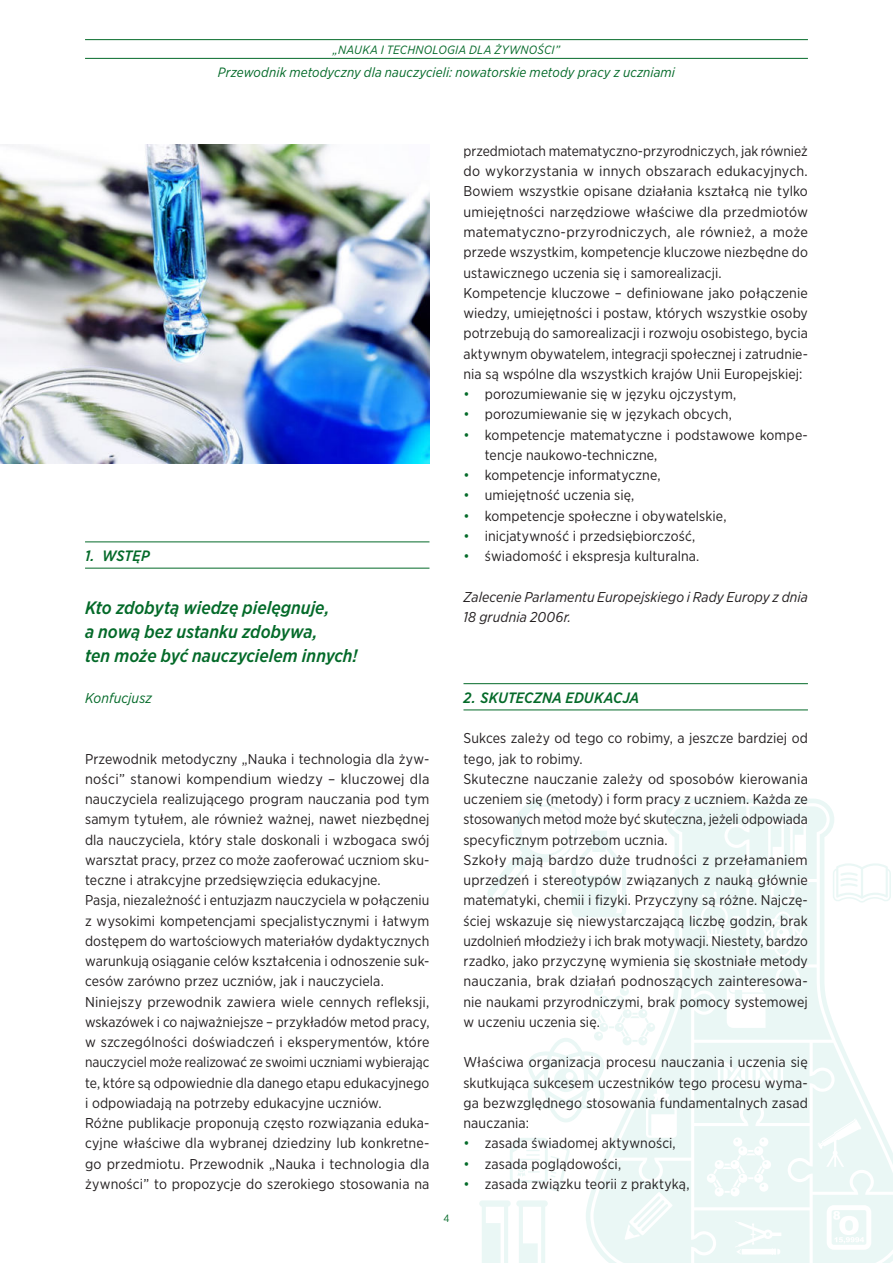
<style>
.page{position:relative;width:893px;height:1263px;background:#fff}
.page>*{position:absolute;margin:0;border:0;box-sizing:border-box;transform-origin:0 0}
.t1{font:italic 500 18px/24px "Gotham Narrow";letter-spacing:-.005em;color:#046a29}
.t2{font:italic 500 15px "Gotham Narrow";letter-spacing:.005em;color:#046a29}
.t3{font:14.25px/20.2px "Gotham Narrow";letter-spacing:.005em;color:#231f20}
.t4{font:italic 14.25px/20.2px "Gotham Narrow";letter-spacing:.005em;color:#231f20}
.t5{font:italic 14.25px "Gotham Narrow";letter-spacing:.005em;color:#046a29}
.t6{font:italic 13.5px "Gotham Narrow";letter-spacing:.01em;color:#046a29}
.t7{font:italic 12px "Gotham Narrow";letter-spacing:.015em;color:#046a29}
.t8{font:10.5px "Gotham Narrow";color:#046a29}
.s1{color:#046a29}
</style>
<div class="page">
<hr style="left:85px;top:58px;width:723px;height:1px;background:#046a29">
<hr style="left:85px;top:39px;width:723px;height:1px;background:#046a29">
<svg style="left:479px;top:799px;width:414px;height:464px"></svg>
<img style="left:0;top:145px;width:429px;height:318px">
<hr style="left:85px;top:568px;width:344px;height:1px;background:#046a29">
<hr style="left:85px;top:542px;width:344px;height:1px;background:#046a29">
<hr style="left:463px;top:710px;width:345px;height:1px;background:#046a29">
<hr style="left:463px;top:683px;width:345px;height:1px;background:#046a29">
<p class="t7" style="left:333px;top:43px;width:229px">„NAUKA I TECHNOLOGIA DLA ŻYWNOŚCI”</p>
<p class="t6" style="left:218px;top:65px;width:459px">Przewodnik metodyczny dla nauczycieli: nowatorskie metody pracy z uczniami</p>
<p class="t3" style="left:463px;top:141px;width:346px">przedmiotach matematyczno-przyrodniczych, jak również do wykorzystania w innych obszarach edukacyjnych.<br>Bowiem wszystkie opisane działania kształcą nie tylko umiejętności narzędziowe właściwe dla przedmiotów matematyczno-przyrodniczych, ale również, a może przede wszystkim, kompetencje kluczowe niezbędne do ustawicznego uczenia się i samorealizacji.<br>Kompetencje kluczowe – definiowane jako połączenie wiedzy, umiejętności i postaw, których wszystkie osoby potrzebują do samorealizacji i rozwoju osobistego, bycia aktywnym obywatelem, integracji społecznej i zatrudnie&shy;nia są wspólne dla wszystkich krajów Unii Europejskiej:</p>
<p class="t3" style="left:463px;top:384px;width:274px"><span class="s1">•</span> porozumiewanie się w języku ojczystym,</p>
<p class="t3" style="left:463px;top:404px;width:270px"><span class="s1">•</span> porozumiewanie się w językach obcych,</p>
<p class="t3" style="left:485px;top:424px;width:325px;text-indent:-21px"><span class="s1">•</span> kompetencje matematyczne i podstawowe kompe&shy;tencje naukowo-techniczne,</p>
<p class="t3" style="left:463px;top:465px;width:199px"><span class="s1">•</span> kompetencje informatyczne,</p>
<p class="t3" style="left:463px;top:485px;width:172px"><span class="s1">•</span> umiejętność uczenia się,</p>
<p class="t3" style="left:463px;top:505px;width:265px"><span class="s1">•</span> kompetencje społeczne i obywatelskie,</p>
<p class="t3" style="left:463px;top:526px;width:233px"><span class="s1">•</span> inicjatywność i przedsiębiorczość,</p>
<p class="t3" style="left:463px;top:546px;width:237px"><span class="s1">•</span> świadomość i ekspresja kulturalna.</p>
<p class="t4" style="left:463px;top:586px;width:346px">Zalecenie Parlamentu Europejskiego i Rady Europy z dnia<br>18 grudnia 2006r.</p>
<p class="t2" style="left:85px;top:547px;width:66px">1. WSTĘP</p>
<p class="t1" style="left:85px;top:596px;width:275px">Kto zdobytą wiedzę pielęgnuje,<br>a nową bez ustanku zdobywa,<br>ten może być nauczycielem innych!</p>
<p class="t5" style="left:85px;top:690px;width:69px">Konfucjusz</p>
<p class="t2" style="left:463px;top:689px;width:177px">2. SKUTECZNA EDUKACJA</p>
<p class="t3" style="left:85px;top:748px;width:346px">Przewodnik metodyczny „Nauka i technologia dla żyw&shy;ności” stanowi kompendium wiedzy – kluczowej dla nauczyciela realizującego program nauczania pod tym samym tytułem, ale również ważnej, nawet niezbędnej dla nauczyciela, który stale doskonali i wzbogaca swój warsztat pracy, przez co może zaoferować uczniom sku&shy;teczne i atrakcyjne przedsięwzięcia edukacyjne.<br>Pasja, niezależność i entuzjazm nauczyciela w połączeniu z wysokimi kompetencjami specjalistycznymi i łatwym dostępem do wartościowych materiałów dydaktycznych warunkują osiąganie celów kształcenia i odnoszenie suk&shy;cesów zarówno przez uczniów, jak i nauczyciela.<br>Niniejszy przewodnik zawiera wiele cennych refleksji, wskazówek i co najważniejsze – przykładów metod pracy, w szczególności doświadczeń i eksperymentów, które nauczyciel może realizować ze swoimi uczniami wybierając te, które są odpowiednie dla danego etapu edukacyjnego i odpowiadają na potrzeby edukacyjne uczniów.<br>Różne publikacje proponują często rozwiązania eduka&shy;cyjne właściwe dla wybranej dziedziny lub konkretne&shy;go przedmiotu. Przewodnik „Nauka i technologia dla żywności” to propozycje do szerokiego stosowania na</p>
<p class="t8" style="left:443px;top:1212px;width:8px">4</p>
<p class="t3" style="left:463px;top:728px;width:346px">Sukces zależy od tego co robimy, a jeszcze bardziej od tego, jak to robimy.<br>Skuteczne nauczanie zależy od sposobów kierowania uczeniem się (metody) i form pracy z uczniem. Każda ze stosowanych metod może być skuteczna, jeżeli odpowiada specyficznym potrzebom ucznia.<br>Szkoły mają bardzo duże trudności z przełamaniem uprzedzeń i stereotypów związanych z nauką głównie matematyki, chemii i fizyki. Przyczyny są różne. Najczę&shy;ściej wskazuje się niewystarczającą liczbę godzin, brak uzdolnień młodzieży i ich brak motywacji. Niestety, bardzo rzadko, jako przyczynę wymienia się skostniałe metody nauczania, brak działań podnoszących zainteresowa&shy;nie naukami przyrodniczymi, brak pomocy systemowej w uczeniu uczenia się.</p>
<p class="t3" style="left:463px;top:1052px;width:346px;text-align:justify">Właściwa organizacja procesu nauczania i uczenia się skutkująca sukcesem uczestników tego procesu wyma&shy;ga bezwzględnego stosowania fundamentalnych zasad nauczania:</p>
<p class="t3" style="left:463px;top:1133px;width:214px"><span class="s1">•</span> zasada świadomej aktywności,</p>
<p class="t3" style="left:463px;top:1153px;width:159px"><span class="s1">•</span> zasada poglądowości,</p>
<p class="t3" style="left:463px;top:1174px;width:228px"><span class="s1">•</span> zasada związku teorii z praktyką,</p>
</div>
